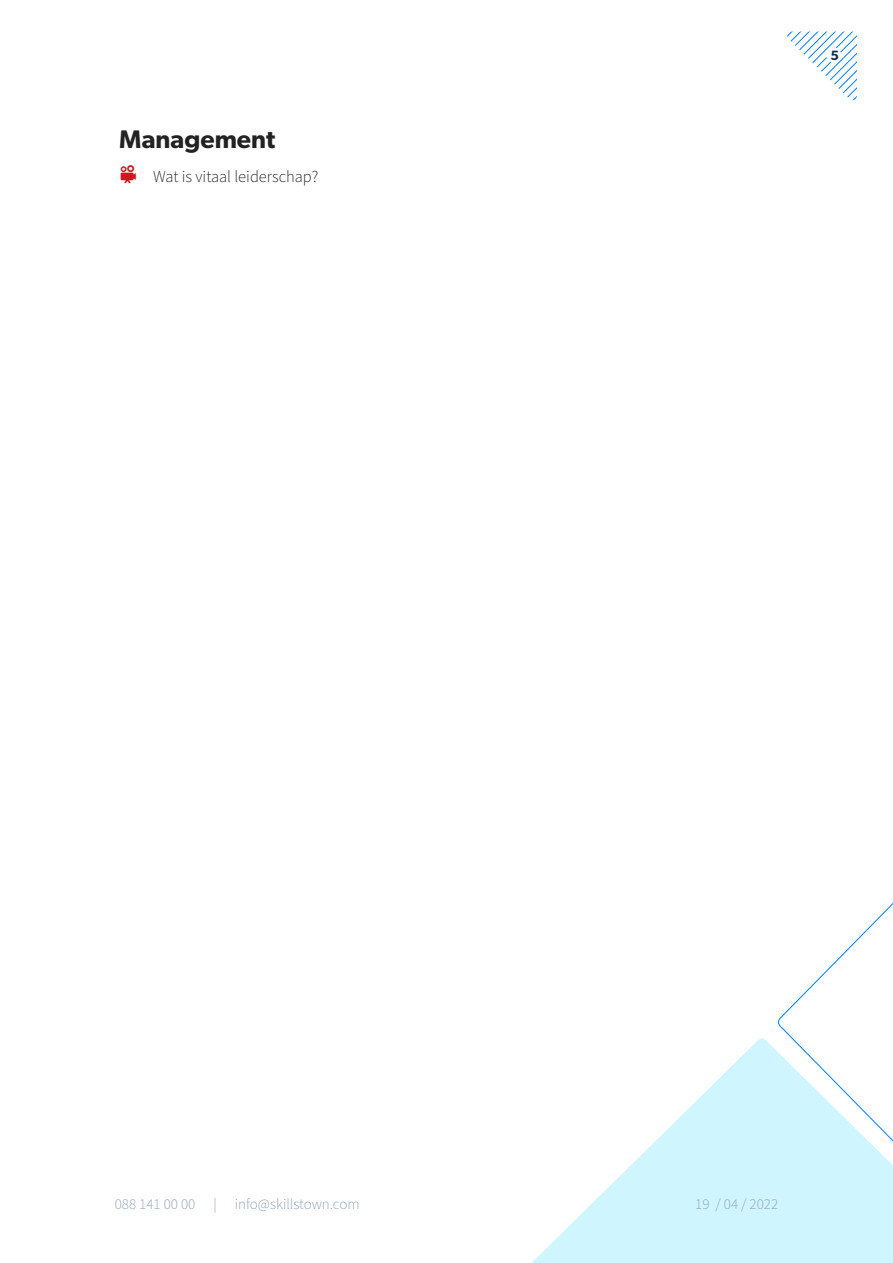
<style>
.page{position:relative;width:893px;height:1263px;background:#fff}
.page>*{position:absolute;margin:0;border:0;box-sizing:border-box;transform-origin:0 0}
.t1{font:600 25.5px "Gibson";color:#222}
.t2{font:300 16.5px "Source Sans Pro";color:#222}
.t3{font:300 15px "Source Sans Pro";color:#8fa1b3}
.t4{font:300 15px "Source Sans Pro";color:#8ea0b2}
.t5{font:600 13.5px "Gibson";color:#002a57}
</style>
<div class="page">
<svg style="left:532px;top:1039px;width:246px;height:224px;fill:#cff5ff"></svg>
<svg style="left:787px;top:31px;width:70px;height:70px"></svg>
<svg style="left:778px;top:903px;width:115px;height:360px"></svg>
<h1 class="t1" style="left:119px;top:124px;width:158px">Management</h1>
<p class="t2" style="left:153px;top:166px;width:167px">Wat is vitaal leiderschap?</p>
<p class="t5" style="left:830px;top:47px;width:10px">5</p>
<p class="t3" style="left:115px;top:1194px;width:246px">088 141 00 00 | info@skillstown.com</p>
<p class="t4" style="left:695px;top:1194px;width:84px">19 / 04 / 2022</p>
</div>
